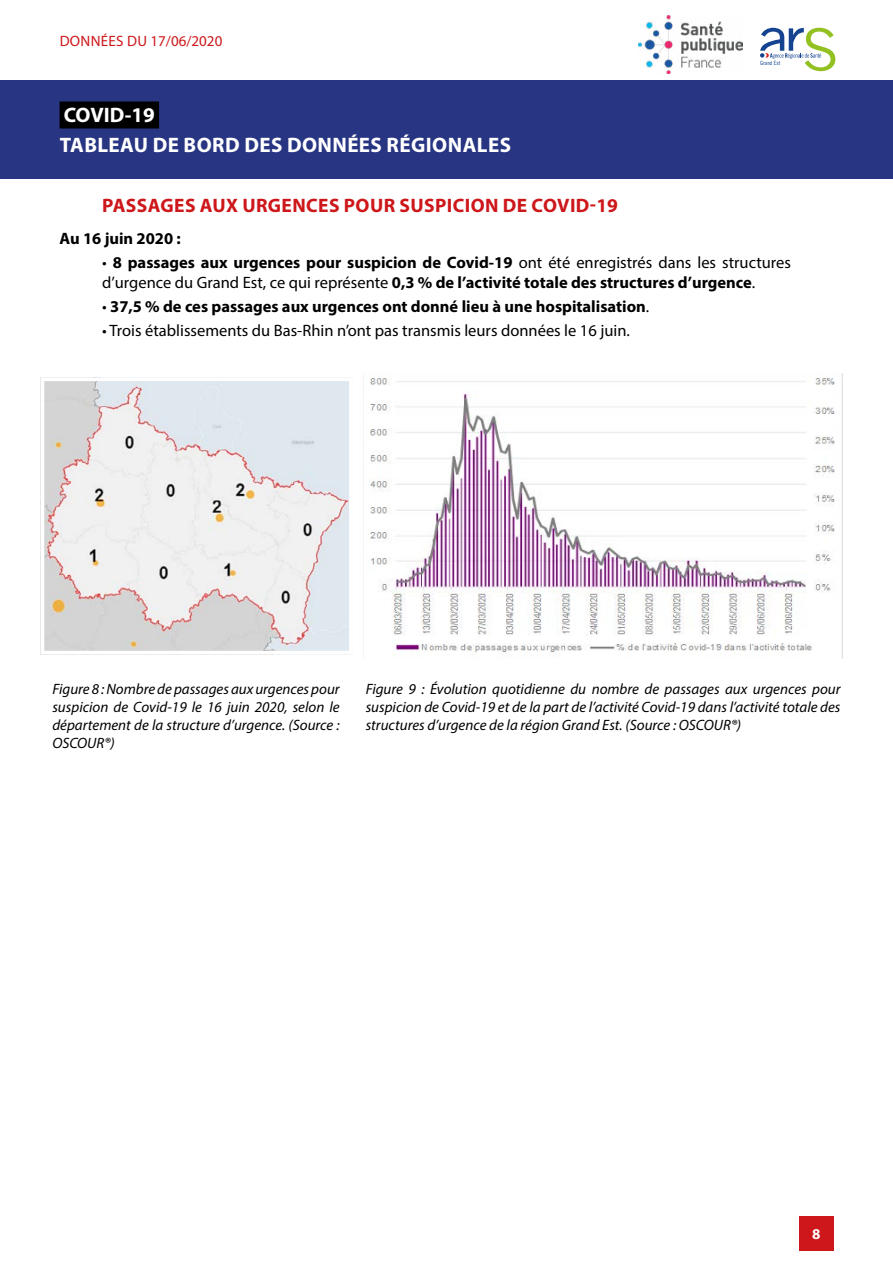
<style>
.page{position:relative;width:893px;height:1263px;background:#fff}
.page>*{position:absolute;margin:0;border:0;box-sizing:border-box;transform-origin:0 0}
.t1{font:700 21px/29.4px "Myriad Pro";letter-spacing:.02em;color:#fff}
.Partie{font:700 19.5px "Myriad Pro";letter-spacing:.02em;color:#cd171a}
.Texte{font:700 16.5px/19.8px "Myriad Pro";color:#000}
.Texte-2{font:16.5px "Myriad Pro";color:#000}
.Legende{font:italic 15px/18px "Myriad Pro";color:#000;text-align:justify}
.t2{font:15px "Myriad Pro";letter-spacing:.02em;color:#cd171a}
.t3{font:700 15px "Myriad Pro";color:#fff}
.t4{font:5.85px "Trade Gothic LT Std Cn 18";color:#154390}
.s1{font-weight:400}
</style>
<div class="page">
<div style="left:0;top:80px;width:893px;height:99px;background:#283583"></div>
<div style="left:60px;top:101px;width:99px;height:27px;background:#000"></div>
<div style="left:799px;top:1216px;width:34px;height:34px;background:#cd171a"></div>
<img style="left:638px;top:15px;width:104px;height:59px">
<svg style="left:760px;top:28px;width:75px;height:43px"></svg>
<img style="left:45px;top:382px;width:303px;height:267px">
<div style="left:40px;top:377px;width:313px;height:277px;border:4px solid #fff"></div>
<img style="left:363px;top:374px;width:480px;height:284px">
<p class="t2" style="left:60px;top:31px;width:164px">DONNÉES DU 17/06/2020</p>
<h1 class="t1" style="left:60px;top:100px;width:453px">COVID-19<br>TABLEAU DE BORD DES DONNÉES RÉGIONALES</h1>
<p class="t4" style="left:760px;top:59px;width:22px">Grand Est</p>
<p class="Partie" style="left:102px;top:192px;width:517px">PASSAGES AUX URGENCES POUR SUSPICION DE COVID-19</p>
<p class="Texte" style="left:60px;top:228px;width:123px">Au 16 juin 2020 :</p>
<p class="Texte" style="left:102px;top:252px;width:690px"><span class="s1">•</span> 8 passages aux urgences pour suspicion de Covid-19 <span class="s1">ont été enregistrés dans les structures d’urgence du Grand Est, ce qui représente</span> 0,3 % de l’activité totale des structures d’urgence<span class="s1">.</span></p>
<p class="Texte" style="left:102px;top:296px;width:549px"><span class="s1">•</span> 37,5 % de ces passages aux urgences ont donné lieu à une hospitalisation<span class="s1">.</span></p>
<p class="Texte-2" style="left:102px;top:320px;width:529px">• Trois établissements du Bas-Rhin n’ont pas transmis leurs données le 16 juin.</p>
<p class="Legende" style="left:52px;top:680px;width:289px">Figure 8 : Nombre de passages aux urgences pour suspicion de Covid-19 le 16 juin 2020, selon le département de la structure d’urgence. (Source :<br>OSCOUR®)</p>
<p class="Legende" style="left:366px;top:680px;width:476px">Figure 9 : Évolution quotidienne du nombre de passages aux urgences pour suspicion de Covid-19 et de la part de l’activité Covid-19 dans l’activité totale des structures d’urgence de la région Grand Est. (Source : OSCOUR®)</p>
<p class="t3" style="left:812px;top:1224px;width:10px">8</p>
</div>
